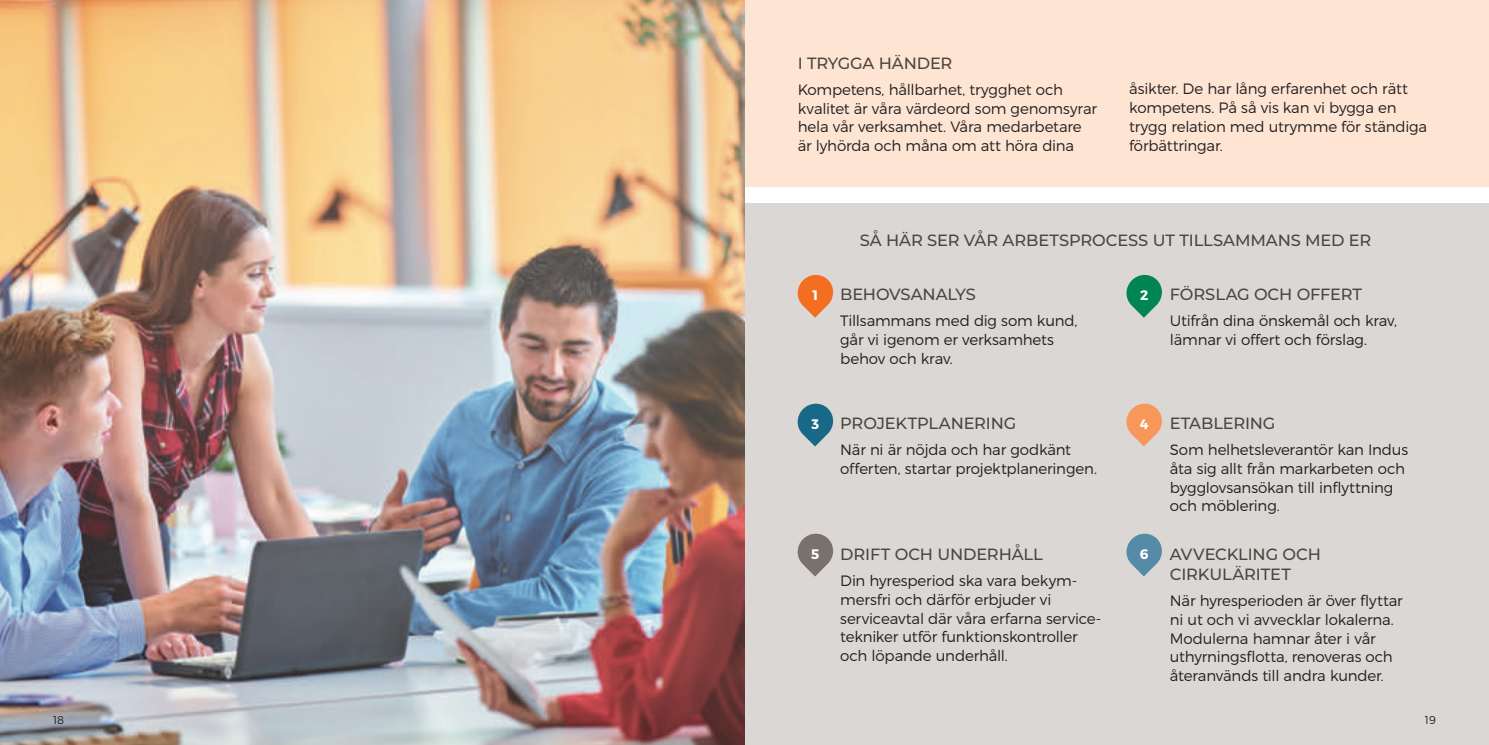
<style>
.page{position:relative;width:1489px;height:745px;background:#fff}
.page>*{position:absolute;margin:0;border:0;box-sizing:border-box;transform-origin:0 0}
.t1{font:500 16.25px/20px "Montserrat";letter-spacing:-.005em;color:#4d453f}
.t2{font:300 15px/18.8px "Montserrat";letter-spacing:-.01em;color:#231f20}
.t3{font:700 13.75px "Montserrat";color:#fff}
.t4{font:300 11.25px "Montserrat";color:#231f20}
</style>
<div class="page">
<div style="left:744px;top:0;width:744px;height:186px;background:#fee5d3"></div>
<div style="left:744px;top:204px;width:744px;height:540px;background:#dad7d5"></div>
<img style="left:0;top:0;width:744px;height:744px">
<svg style="left:797px;top:275px;width:36px;height:42px"></svg>
<svg style="left:1126px;top:275px;width:35px;height:42px"></svg>
<svg style="left:797px;top:403px;width:36px;height:43px"></svg>
<svg style="left:1126px;top:403px;width:35px;height:43px"></svg>
<svg style="left:797px;top:533px;width:36px;height:43px"></svg>
<svg style="left:1126px;top:533px;width:35px;height:43px"></svg>
<p class="t1" style="left:797px;top:52px;width:156px">I TRYGGA HÄNDER</p>
<p class="t2" style="left:797px;top:80px;width:301px">Kompetens, hållbarhet, trygghet och kvalitet är våra värdeord som genomsyrar hela vår verksamhet. Våra medarbetare är lyhörda och måna om att höra dina</p>
<p class="t2" style="left:1129px;top:79px;width:299px">åsikter. De har lång erfarenhet och rätt kompetens. På så vis kan vi bygga en trygg relation med utrymme för ständiga förbättringar.</p>
<p class="t1" style="left:859px;top:230px;width:513px">SÅ HÄR SER VÅR ARBETSPROCESS UT TILLSAMMANS MED ER</p>
<p class="t1" style="left:840px;top:284px;width:137px">BEHOVSANALYS</p>
<p class="t2" style="left:840px;top:311px;width:239px">Tillsammans med dig som kund, går vi igenom er verksamhets behov och krav.</p>
<p class="t3" style="left:812px;top:286px;width:7px">1</p>
<p class="t3" style="left:1139px;top:286px;width:10px">2</p>
<p class="t1" style="left:1169px;top:284px;width:193px">FÖRSLAG OCH OFFERT</p>
<p class="t2" style="left:1169px;top:311px;width:228px">Utifrån dina önskemål och krav, lämnar vi offert och förslag.</p>
<p class="t1" style="left:840px;top:412px;width:178px">PROJEKTPLANERING</p>
<p class="t2" style="left:840px;top:440px;width:258px">När ni är nöjda och har godkänt offerten, startar projektplaneringen.</p>
<p class="t3" style="left:811px;top:415px;width:9px">3</p>
<p class="t3" style="left:1139px;top:415px;width:10px">4</p>
<p class="t1" style="left:1169px;top:412px;width:107px">ETABLERING</p>
<p class="t2" style="left:1169px;top:440px;width:240px">Som helhetsleverantör kan Indus åta sig allt från markarbeten och bygglovsansökan till inflyttning och möblering.</p>
<p class="t1" style="left:840px;top:543px;width:204px">DRIFT OCH UNDERHÅLL</p>
<p class="t2" style="left:840px;top:570px;width:262px">Din hyresperiod ska vara bekym&shy;mersfri och därför erbjuder vi serviceavtal där våra erfarna service&shy;tekniker utför funktionskontroller och löpande underhåll.</p>
<p class="t3" style="left:811px;top:544px;width:10px">5</p>
<p class="t3" style="left:1139px;top:544px;width:10px">6</p>
<p class="t1" style="left:1169px;top:543px;width:152px">AVVECKLING OCH<br>CIRKULÄRITET</p>
<p class="t2" style="left:1169px;top:590px;width:234px">När hyresperioden är över flyttar ni ut och vi avvecklar lokalerna.<br>Modulerna hamnar åter i vår uthyrningsflotta, renoveras och återanvänds till andra kunder.</p>
<p class="t4" style="left:53px;top:712px;width:13px">18</p>
<p class="t4" style="left:1424px;top:712px;width:12px">19</p>
</div>
